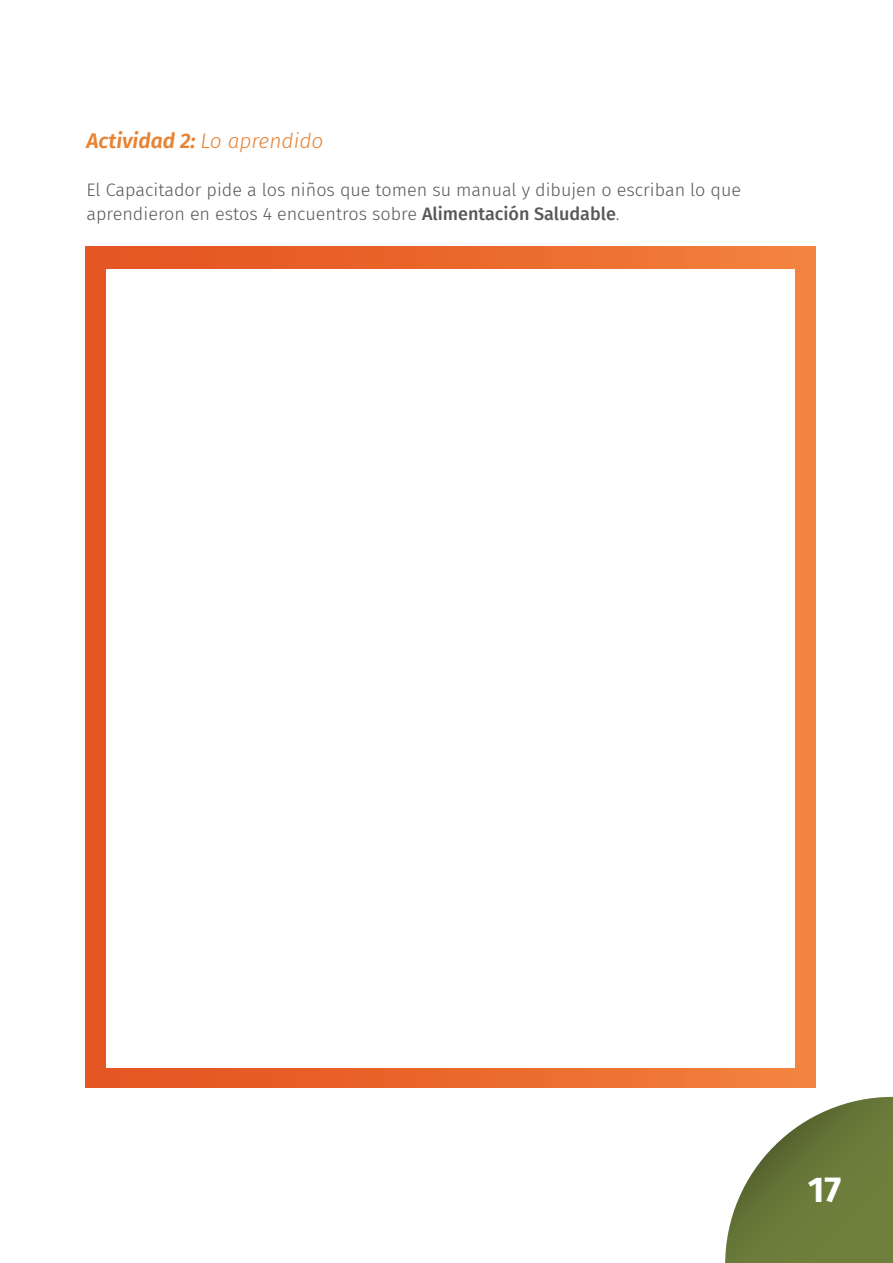
<style>
.page{position:relative;width:893px;height:1263px;background:#fff}
.page>*{position:absolute;margin:0;border:0;box-sizing:border-box;transform-origin:0 0}
.t1{font:700 36px "Fira Sans";color:#fff}
.t2{font:italic 600 21px "Fira Sans";color:#e88334}
.t3{font:300 18px/24px "Fira Sans";color:#57585a}
.s1{font-weight:300}
.s2{font-weight:500}
</style>
<div class="page">
<div style="left:85px;top:246px;width:730px;height:841px;background:linear-gradient(to right,#e3511f,#f3813d)"></div>
<div style="left:106px;top:269px;width:688px;height:798px;background:#fff"></div>
<svg style="left:725px;top:1097px;width:168px;height:166px"></svg>
<p class="t2" style="left:87px;top:124px;width:238px">Actividad 2: <span class="s1">Lo aprendido</span></p>
<p class="t3" style="left:87px;top:178px;width:656px">El Capacitador pide a los niños que tomen su manual y dibujen o escriban lo que aprendieron en estos 4 encuentros sobre <span class="s2">Alimentación Saludable</span>.</p>
<h1 class="t1" style="left:808px;top:1159px;width:35px">17</h1>
</div>
